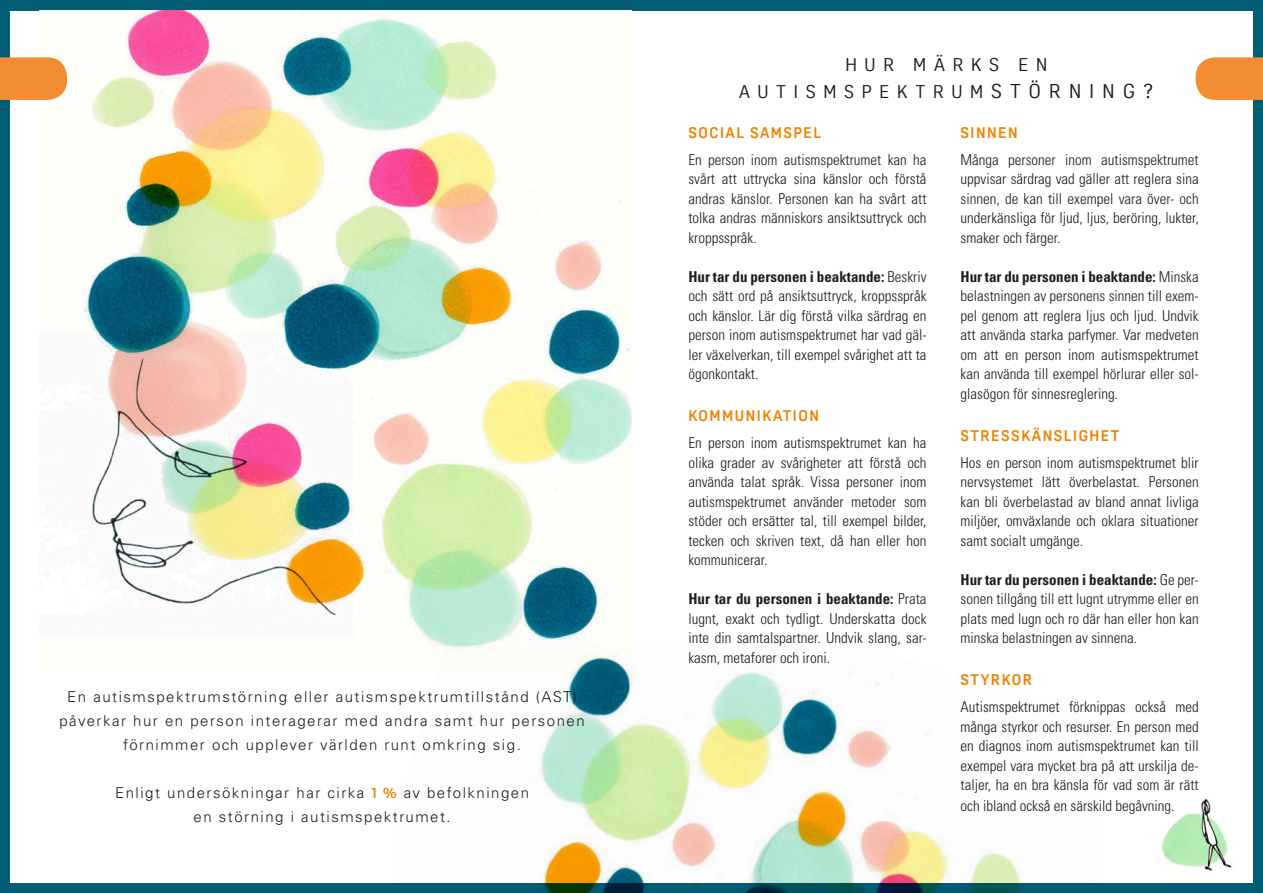
<style>
.page{position:relative;width:1263px;height:893px;background:#035d75}
.page>*{position:absolute;margin:0;border:0;box-sizing:border-box;transform-origin:0 0}
.t1{font:18px/27px "Oscine";letter-spacing:.43em;color:#1d1d1b;text-align:center}
.t2{font:300 condensed 15px/19.5px "Univers LT Std";color:#1d1d1b;text-align:justify}
.t3{font:300 15px/24px "Univers LT Std";letter-spacing:.1em;color:#1d1d1b;text-align:center}
.t4{font:700 15px "Oscine";letter-spacing:.1em;color:#f08200}
.s1{font-family:"Oscine";font-weight:700;color:#f08200}
.s2{font-size:19.5px}
.s3{font-weight:700}
</style>
<div class="page">
<div style="left:645px;top:11px;width:607px;height:871px;background:#fff"></div>
<div style="left:11px;top:11px;width:634px;height:871px;background:#fff"></div>
<svg style="left:1196px;top:57px;width:67px;height:43px;background:#f2933e"></svg>
<img style="left:83px;top:11px;width:548px;height:632px">
<img style="left:1161px;top:798px;width:71px;height:73px">
<svg style="left:0;top:57px;width:67px;height:43px;background:#f2943e"></svg>
<img style="left:398px;top:643px;width:699px;height:250px">
<p class="t3" style="left:59px;top:684px;width:527px">En autismspektrumstörning eller autismspektrumtillstånd (AST) påverkar hur en person interagerar med andra samt hur personen förnimmer och upplever världen runt omkring sig.</p>
<p class="t3" style="left:115px;top:780px;width:416px">Enligt undersökningar har cirka <span class="s1">1 %</span> av befolkningen en störning i autismspektrumet.</p>
<p class="t1" style="left:739px;top:51px;width:416px">HUR MÄRKS EN<br>AUTISMSPEKTRUM<span class="s2">STÖRNING?</span></p>
<p class="t4" style="left:688px;top:124px;width:134px">SOCIAL SAMSPEL</p>
<p class="t2" style="left:688px;top:150px;width:240px">En person inom autismspektrumet kan ha svårt att uttrycka sina känslor och förstå andras känslor. Personen kan ha svårt att tolka andras människors ansiktsuttryck och kroppsspråk.</p>
<p class="t2" style="left:688px;top:267px;width:240px"><span class="s3">Hur tar du personen i beaktande:</span> Beskriv och sätt ord på ansiktsuttryck, kroppsspråk och känslor. Lär dig förstå vilka särdrag en person inom autismspektrumet har vad gäl&shy;ler växelverkan, till exempel svårighet att ta ögonkontakt.</p>
<p class="t4" style="left:688px;top:407px;width:132px">KOMMUNIKATION</p>
<p class="t2" style="left:688px;top:433px;width:240px">En person inom autismspektrumet kan ha olika grader av svårigheter att förstå och använda talat språk. Vissa personer inom autismspektrumet använder metoder som stöder och ersätter tal, till exempel bilder, tecken och skriven text, då han eller hon kommunicerar.</p>
<p class="t2" style="left:688px;top:589px;width:240px"><span class="s3">Hur tar du personen i beaktande:</span> Prata lugnt, exakt och tydligt. Underskatta dock inte din samtalspartner. Undvik slang, sar&shy;kasm, metaforer och ironi.</p>
<p class="t4" style="left:960px;top:124px;width:59px">SINNEN</p>
<p class="t2" style="left:960px;top:150px;width:240px">Många personer inom autismspektrumet uppvisar särdrag vad gäller att reglera sina sinnen, de kan till exempel vara över- och underkänsliga för ljud, ljus, beröring, lukter, smaker och färger.</p>
<p class="t2" style="left:960px;top:267px;width:240px"><span class="s3">Hur tar du personen i beaktande:</span> Minska belastningen av personens sinnen till exem&shy;pel genom att reglera ljus och ljud. Undvik att använda starka parfymer. Var medveten om att en person inom autismspektrumet kan använda till exempel hörlurar eller sol&shy;glasögon för sinnesreglering.</p>
<p class="t4" style="left:960px;top:427px;width:160px">STRESSKÄNSLIGHET</p>
<p class="t2" style="left:960px;top:453px;width:240px">Hos en person inom autismspektrumet blir nervsystemet lätt överbelastat. Personen kan bli överbelastad av bland annat livliga miljöer, omväxlande och oklara situationer samt socialt umgänge.</p>
<p class="t2" style="left:960px;top:570px;width:240px"><span class="s3">Hur tar du personen i beaktande:</span> Ge per&shy;sonen tillgång till ett lugnt utrymme eller en plats med lugn och ro där han eller hon kan minska belastningen av sinnena.</p>
<p class="t4" style="left:960px;top:671px;width:73px">STYRKOR</p>
<p class="t2" style="left:960px;top:697px;width:240px">Autismspektrumet förknippas också med många styrkor och resurser. En person med en diagnos inom autismspektrumet kan till exempel vara mycket bra på att urskilja de&shy;taljer, ha en bra känsla för vad som är rätt</p>
<p class="t2" style="left:960px;top:796px;width:216px">och ibland också en särskild begåvning.</p>
</div>
